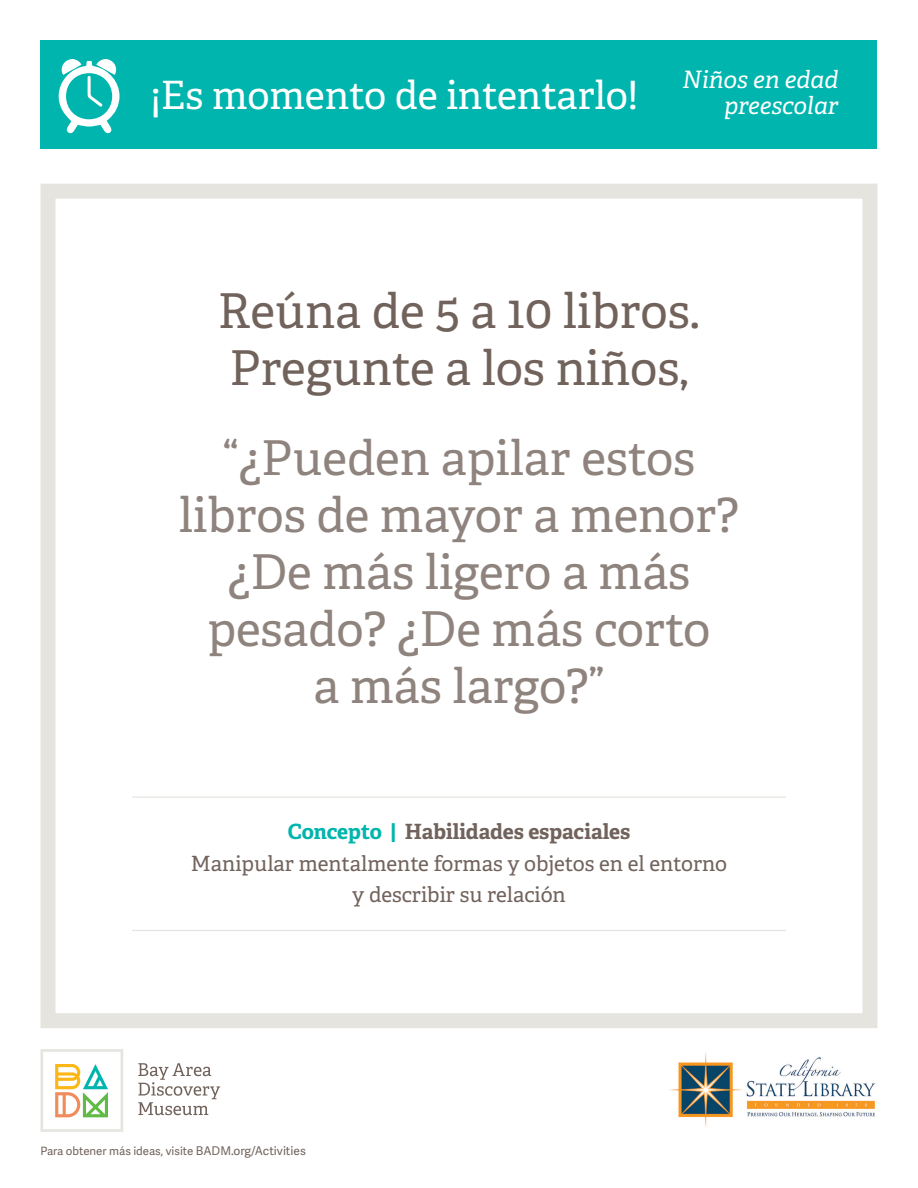
<style>
.page{position:relative;width:918px;height:1188px;background:#fff}
.page>*{position:absolute;margin:0;border:0;box-sizing:border-box;transform-origin:0 0}
.t1{font:48px/57px "Adelle PE";color:#8f837e;text-align:center}
.t2{font:48px/57px "Adelle PE";color:#71635c}
.t3{font:39px "Adelle PE";letter-spacing:-.005em;color:#fff}
.t4{font:italic 24px/25.5px "Adelle PE";color:#fff;text-align:right}
.t5{font:21px/31.5px "Adelle PE";color:#71635c;text-align:center}
.t6{font:11.55px "Adelle Sans";color:#71635c}
.s1{font-weight:700;color:#00b5ae}
.s2{font-weight:700}
.s3{font-size:12px}
</style>
<div class="page">
<div style="left:40px;top:184px;width:838px;height:844px;border:15px solid #e6e4df"></div>
<div style="left:40px;top:40px;width:838px;height:109px;background:#00b5ae"></div>
<hr style="left:132px;top:796px;width:654px;height:2px;background:#e6e4df">
<hr style="left:132px;top:930px;width:654px;height:1px;background:#e6e4df">
<svg style="left:58px;top:59px;width:62px;height:75px"></svg>
<svg style="left:138px;top:1063px;width:82px;height:52px"></svg>
<svg style="left:40px;top:1049px;width:83px;height:83px"></svg>
<img style="left:669px;top:1053px;width:207px;height:74px">
<h2 class="t3" style="left:150px;top:67px;width:489px">¡Es momento de intentarlo!</h2>
<p class="t4" style="left:682px;top:66px;width:158px">Niños en edad preescolar</p>
<h1 class="t2" style="left:218px;top:280px;width:484px">Reúna de 5 a 10 libros.<br>Pregunte a los niños,</h1>
<h1 class="t1" style="left:179px;top:427px;width:562px">“¿Pueden apilar estos libros de mayor a menor? ¿De más ligero a más pesado? ¿De más corto<br>a más largo?”</h1>
<p class="t5" style="left:191px;top:815px;width:538px"><span class="s1">Concepto |</span> <span class="s2">Habilidades espaciales<br></span>Manipular mentalmente formas y objetos en el entorno y describir su relación</p>
<p class="t6" style="left:40px;top:1143px;width:267px">Para obtener más ideas, visite <span class="s3">BADM.org/Activities</span></p>
</div>
